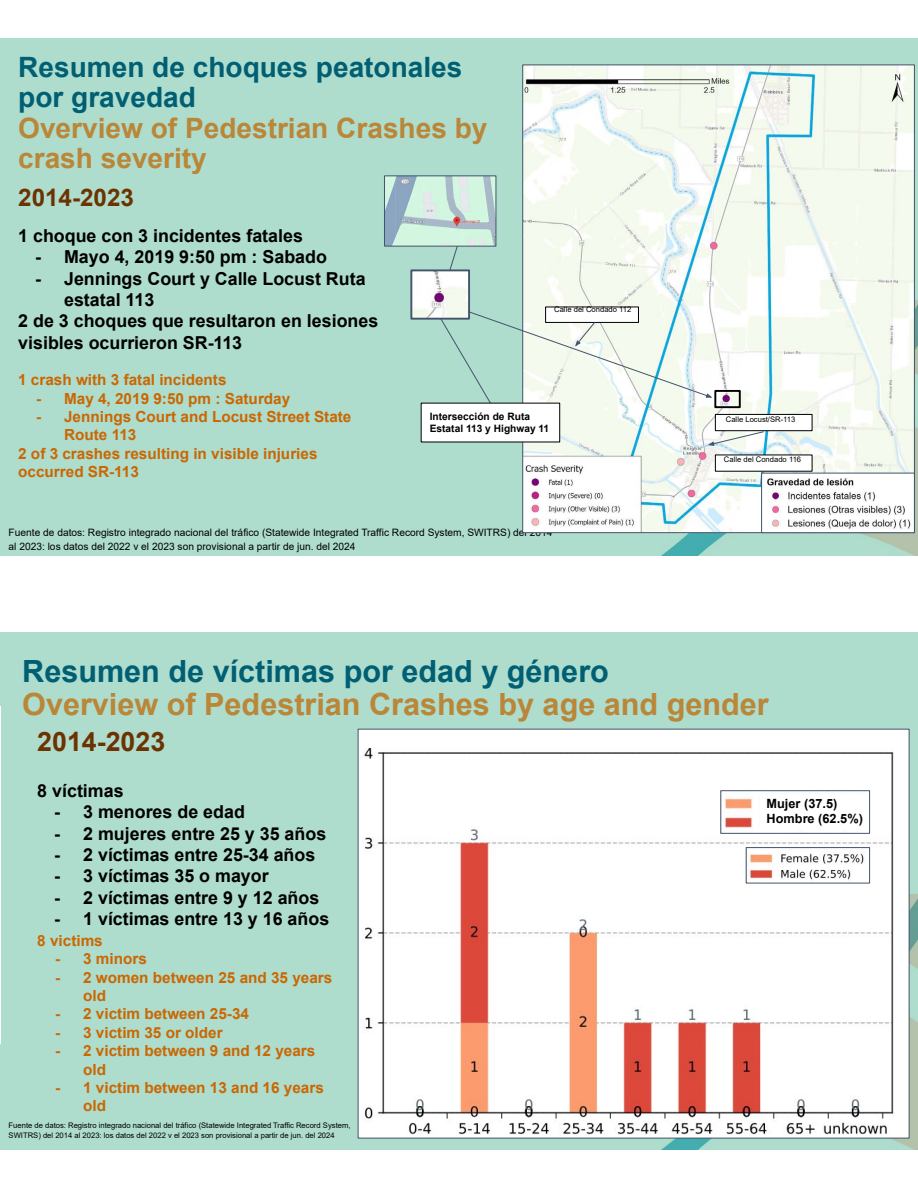
<style>
.page{position:relative;width:918px;height:1188px;background:#fff}
.page>*{position:absolute;margin:0;border:0;box-sizing:border-box;transform-origin:0 0}
.t1{font:700 30.6px "Mbfghd Arial";color:#ba8638}
.t2{font:700 30.6px "Mbfghd Arial";color:#005f73}
.t3{font:700 28.05px/30.3px "Mbfghd Arial";color:#ba8638}
.t4{font:700 28.05px/30.3px "Mbfghd Arial";color:#005f73}
.t5{font:700 26.7px "Mbfghd Arial";color:#6c3302}
.t6{font:700 24.15px "Mbfghd Arial";color:#6c3302}
.t7{font:700 17.85px "Mbfghd Arial";color:#000}
.t8{font:700 15.3px/18.3px "Mbfghd Arial";color:#ca6702}
.t9{font:700 12.75px/15.3px "Mbfghd Arial";color:#000}
.t10{font:10.2px/14.1px "Pngtfn Arial";color:#000}
.t11{font:700 10.2px "Mbfghd Arial";color:#000}
.t12{font:7.65px/10.5px "Pngtfn Arial";color:#000}
</style>
<div class="page">
<div style="left:0;top:39px;width:918px;height:516px;background:#aedccd"></div>
<img style="left:413px;top:272px;width:23px;height:45px">
<div style="left:410px;top:269px;width:60px;height:51px;border:2px solid #44546a"></div>
<img style="left:524px;top:66px;width:389px;height:465px">
<img style="left:763px;top:475px;width:150px;height:56px">
<div style="left:761px;top:473px;width:154px;height:60px;border:1px solid #44546a"></div>
<div style="left:715px;top:455px;width:97px;height:16px;background:#fff"></div>
<div style="left:715px;top:414px;width:97px;height:17px;background:#fff"></div>
<div style="left:715px;top:414px;width:98px;height:17px;border:1px solid #000"></div>
<svg style="left:707px;top:431px;width:58px;height:15px"></svg>
<svg style="left:436px;top:215px;width:278px;height:189px"></svg>
<div style="left:714px;top:390px;width:27px;height:18px;border:2px solid #000"></div>
<img style="left:386px;top:177px;width:108px;height:68px">
<div style="left:384px;top:175px;width:112px;height:72px;border:1px solid #44546a"></div>
<div style="left:421px;top:403px;width:139px;height:39px;background:#fff"></div>
<div style="left:0;top:633px;width:918px;height:516px;background:#aedccd"></div>
<img style="left:0;top:707px;width:1px;height:337px">
<img style="left:360px;top:731px;width:548px;height:406px">
<img style="left:722px;top:792px;width:146px;height:40px">
<div style="left:720px;top:790px;width:150px;height:44px;border:1px solid #44546a"></div>
<img style="left:748px;top:849px;width:120px;height:33px">
<div style="left:746px;top:847px;width:124px;height:37px;border:1px solid #44546a"></div>
<div style="left:761px;top:795px;width:104px;height:34px;background:#fff"></div>
<h2 class="t4" style="left:18px;top:52px;width:446px">Resumen de choques peatonales por gravedad</h2>
<h2 class="t3" style="left:18px;top:113px;width:471px">Overview of Pedestrian Crashes by crash severity</h2>
<h3 class="t6" style="left:18px;top:180px;width:117px">2014-2023</h3>
<p class="t7" style="left:18px;top:223px;width:286px">1 choque con 3 incidentes fatales</p>
<p class="t7" style="left:35px;top:244px;width:293px">- Mayo 4, 2019 9:50 pm : Sabado</p>
<p class="t7" style="left:35px;top:266px;width:332px">- Jennings Court y Calle Locust Ruta</p>
<p class="t7" style="left:64px;top:287px;width:92px">estatal 113</p>
<p class="t7" style="left:18px;top:309px;width:362px">2 de 3 choques que resultaron en lesiones</p>
<p class="t7" style="left:18px;top:330px;width:226px">visibles ocurrieron SR-113</p>
<p class="t12" style="left:554px;top:304px;width:79px">Calle del Condado 112</p>
<p class="t8" style="left:18px;top:371px;width:210px">1 crash with 3 fatal incidents</p>
<p class="t8" style="left:36px;top:389px;width:256px">- May 4, 2019 9:50 pm : Saturday</p>
<p class="t8" style="left:36px;top:408px;width:317px">- Jennings Court and Locust Street State</p>
<p class="t8" style="left:64px;top:426px;width:74px">Route 113</p>
<p class="t8" style="left:18px;top:444px;width:301px">2 of 3 crashes resulting in visible injuries</p>
<p class="t8" style="left:18px;top:463px;width:122px">occurred SR-113</p>
<p class="t11" style="left:430px;top:409px;width:102px">Intersección de Ruta</p>
<p class="t12" style="left:726px;top:414px;width:71px">Calle Locust/SR-113</p>
<p class="t11" style="left:430px;top:422px;width:121px">Estatal 113 y Highway 11</p>
<p class="t12" style="left:724px;top:454px;width:79px">Calle del Condado 116</p>
<p class="t10" style="left:9px;top:525px;width:545px">Fuente de datos: Registro integrado nacional del tráfico (Statewide Integrated Traffic Record System, SWITRS) del 2014 al 2023: los datos del 2022 v el 2023 son provisional a partir de jun. del 2024</p>
<h1 class="t2" style="left:22px;top:650px;width:588px">Resumen de víctimas por edad y género</h1>
<h1 class="t1" style="left:22px;top:683px;width:748px">Overview of Pedestrian Crashes by age and gender</h1>
<h3 class="t5" style="left:37px;top:722px;width:130px">2014-2023</h3>
<p class="t7" style="left:37px;top:778px;width:88px">8 víctimas</p>
<p class="t7" style="left:54px;top:799px;width:192px">- 3 menores de edad</p>
<p class="t7" style="left:54px;top:821px;width:273px">- 2 mujeres entre 25 y 35 años</p>
<p class="t7" style="left:54px;top:842px;width:263px">- 2 víctimas entre 25-34 años</p>
<p class="t7" style="left:54px;top:864px;width:216px">- 3 víctimas 35 o mayor</p>
<p class="t7" style="left:54px;top:885px;width:267px">- 2 víctimas entre 9 y 12 años</p>
<p class="t7" style="left:54px;top:906px;width:276px">- 1 víctimas entre 13 y 16 años</p>
<p class="t8" style="left:37px;top:932px;width:67px">8 victims</p>
<p class="t8" style="left:55px;top:950px;width:93px">- 3 minors</p>
<p class="t8" style="left:83px;top:968px;width:251px;text-indent:-28px">- 2 women between 25 and 35 years old</p>
<p class="t8" style="left:55px;top:1005px;width:195px">- 2 victim between 25-34</p>
<p class="t8" style="left:55px;top:1023px;width:169px">- 3 victim 35 or older</p>
<p class="t8" style="left:83px;top:1042px;width:234px;text-indent:-28px">- 2 victim between 9 and 12 years old</p>
<p class="t8" style="left:83px;top:1079px;width:242px;text-indent:-28px">- 1 victim between 13 and 16 years old</p>
<p class="t12" style="left:9px;top:1120px;width:343px">Fuente de datos: Registro integrado nacional del tráfico (Statewide Integrated Traffic Record System,<br>SWITRS) del 2014 al 2023: los datos del 2022 v el 2023 son provisional a partir de jun. del 2024</p>
<p class="t9" style="left:767px;top:796px;width:98px">Mujer (37.5)<br>Hombre (62.5%)</p>
</div>
